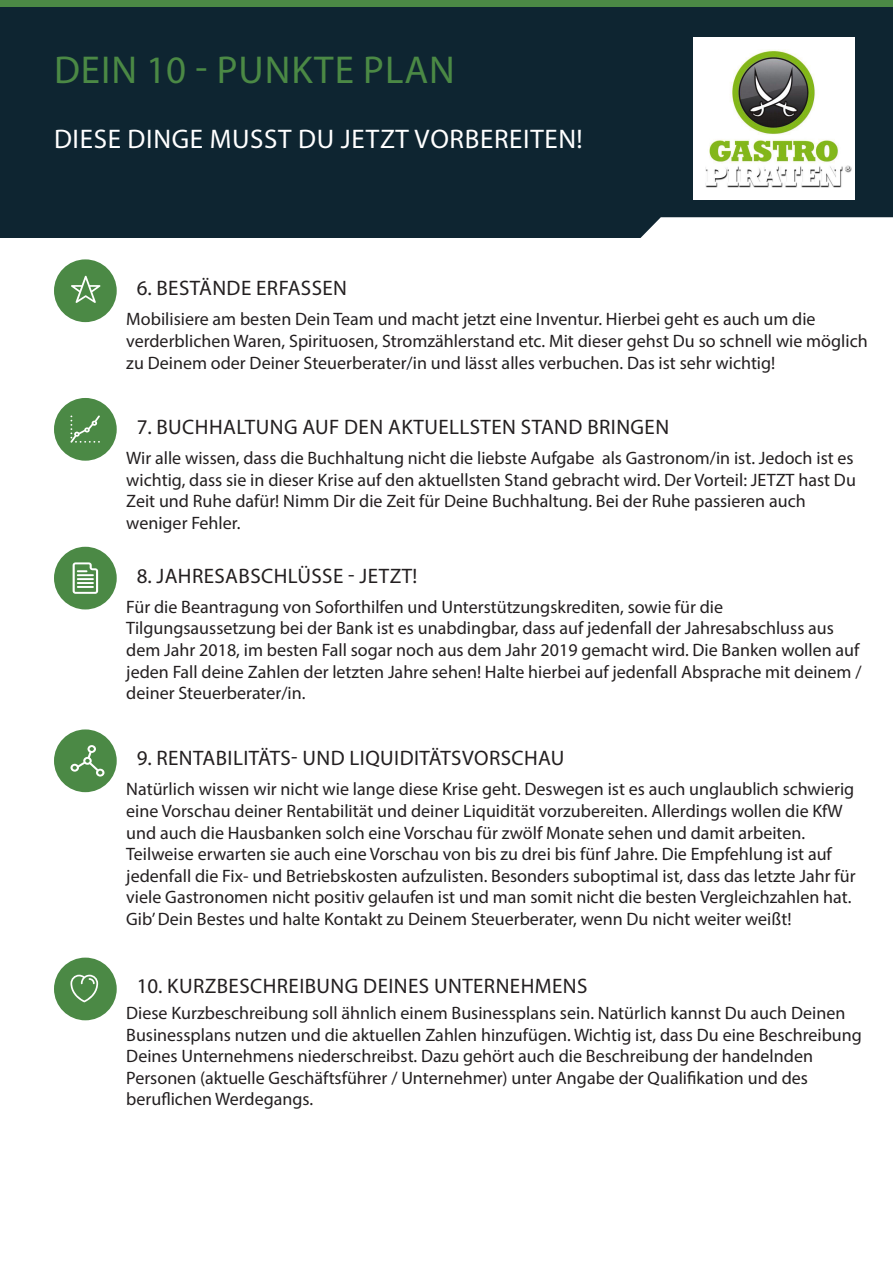
<style>
.page{position:relative;width:893px;height:1263px;background:#fff}
.page>*{position:absolute;margin:0;border:0;box-sizing:border-box;transform-origin:0 0}
.Basisformat{font:39px "Myriad Pro";letter-spacing:.025em;color:#4b8945}
.Basisformat-2{font:27px "Myriad Pro";letter-spacing:.025em;color:#fff}
.Überschrift__Haupt{font:21px "Myriad Pro";letter-spacing:.02em;color:#231f20}
.Basisformat-3{font:18px/21.6px "Myriad Pro";color:#231f20}
</style>
<div class="page">
<div style="left:0;top:0;width:893px;height:237px;background:#0e2531"></div>
<div style="left:0;top:0;width:893px;height:6px;background:#4b8945"></div>
<svg style="left:640px;top:217px;width:253px;height:21px;background:#f2f3f3"></svg>
<div style="left:54px;top:259px;width:63px;height:63px;background:#4b8945;border-radius:50%"></div>
<svg style="left:71px;top:276px;width:29px;height:27px"></svg>
<div style="left:54px;top:398px;width:63px;height:63px;background:#4b8945;border-radius:50%"></div>
<svg style="left:70px;top:415px;width:30px;height:28px"></svg>
<div style="left:54px;top:547px;width:63px;height:62px;background:#4b8945;border-radius:50%"></div>
<div style="left:54px;top:729px;width:63px;height:63px;background:#4b8945;border-radius:50%"></div>
<div style="left:54px;top:957px;width:63px;height:63px;background:#4b8945;border-radius:50%"></div>
<svg style="left:70px;top:975px;width:28px;height:28px"></svg>
<svg style="left:70px;top:745px;width:34px;height:31px"></svg>
<svg style="left:73px;top:562px;width:25px;height:32px"></svg>
<img style="left:693px;top:38px;width:162px;height:162px">
<p class="Basisformat" style="left:54px;top:46px;width:402px">DEIN 10 - PUNKTE PLAN</p>
<p class="Basisformat-2" style="left:54px;top:122px;width:530px">DIESE DINGE MUSST DU JETZT VORBEREITEN!</p>
<p class="Überschrift__Haupt" style="left:137px;top:275px;width:212px">6. BESTÄNDE ERFASSEN</p>
<p class="Basisformat-3" style="left:126px;top:308px;width:691px">Mobilisiere am besten Dein Team und macht jetzt eine Inventur. Hierbei geht es auch um die</p>
<p class="Basisformat-3" style="left:126px;top:330px;width:743px">verderblichen Waren, Spirituosen, Stromzählerstand etc. Mit dieser gehst Du so schnell wie möglich zu Deinem oder Deiner Steuerberater/in und lässt alles verbuchen. Das ist sehr wichtig!</p>
<p class="Überschrift__Haupt" style="left:137px;top:414px;width:534px">7. BUCHHALTUNG AUF DEN AKTUELLSTEN STAND BRINGEN</p>
<p class="Basisformat-3" style="left:126px;top:447px;width:731px">Wir alle wissen, dass die Buchhaltung nicht die liebste Aufgabe als Gastronom/in ist. Jedoch ist es wichtig, dass sie in dieser Krise auf den aktuellsten Stand gebracht wird. Der Vorteil: JETZT hast Du<br>Zeit und Ruhe dafür! Nimm Dir die Zeit für Deine Buchhaltung. Bei der Ruhe passieren auch</p>
<p class="Basisformat-3" style="left:126px;top:512px;width:116px">weniger Fehler.</p>
<p class="Überschrift__Haupt" style="left:137px;top:562px;width:282px">8. JAHRESABSCHLÜSSE - JETZT!</p>
<p class="Basisformat-3" style="left:126px;top:596px;width:598px">Für die Beantragung von Soforthilfen und Unterstützungskrediten, sowie für die</p>
<p class="Basisformat-3" style="left:126px;top:617px;width:737px">Tilgungsaussetzung bei der Bank ist es unabdingbar, dass auf jedenfall der Jahresabschluss aus dem Jahr 2018, im besten Fall sogar noch aus dem Jahr 2019 gemacht wird. Die Banken wollen auf jeden Fall deine Zahlen der letzten Jahre sehen! Halte hierbei auf jedenfall Absprache mit deinem / deiner Steuerberater/in.</p>
<p class="Überschrift__Haupt" style="left:137px;top:745px;width:429px">9. RENTABILITÄTS- UND LIQUIDITÄTSVORSCHAU</p>
<p class="Basisformat-3" style="left:126px;top:778px;width:729px">Natürlich wissen wir nicht wie lange diese Krise geht. Deswegen ist es auch unglaublich schwierig eine Vorschau deiner Rentabilität und deiner Liquidität vorzubereiten. Allerdings wollen die KfW und auch die Hausbanken solch eine Vorschau für zwölf Monate sehen und damit arbeiten.</p>
<p class="Basisformat-3" style="left:126px;top:843px;width:731px">Teilweise erwarten sie auch eine Vorschau von bis zu drei bis fünf Jahre. Die Empfehlung ist auf jedenfall die Fix- und Betriebskosten aufzulisten. Besonders suboptimal ist, dass das letzte Jahr für viele Gastronomen nicht positiv gelaufen ist und man somit nicht die besten Vergleichzahlen hat.</p>
<p class="Basisformat-3" style="left:126px;top:908px;width:667px">Gib’ Dein Bestes und halte Kontakt zu Deinem Steuerberater, wenn Du nicht weiter weißt!</p>
<p class="Überschrift__Haupt" style="left:137px;top:973px;width:452px">10. KURZBESCHREIBUNG DEINES UNTERNEHMENS</p>
<p class="Basisformat-3" style="left:126px;top:1002px;width:737px">Diese Kurzbeschreibung soll ähnlich einem Businessplans sein. Natürlich kannst Du auch Deinen<br>Businessplans nutzen und die aktuellen Zahlen hinzufügen. Wichtig ist, dass Du eine Beschreibung<br>Deines Unternehmens niederschreibst. Dazu gehört auch die Beschreibung der handelnden</p>
<p class="Basisformat-3" style="left:126px;top:1067px;width:683px">Personen (aktuelle Geschäftsführer / Unternehmer) unter Angabe der Qualifikation und des</p>
<p class="Basisformat-3" style="left:126px;top:1088px;width:188px">beruflichen Werdegangs.</p>
</div>
